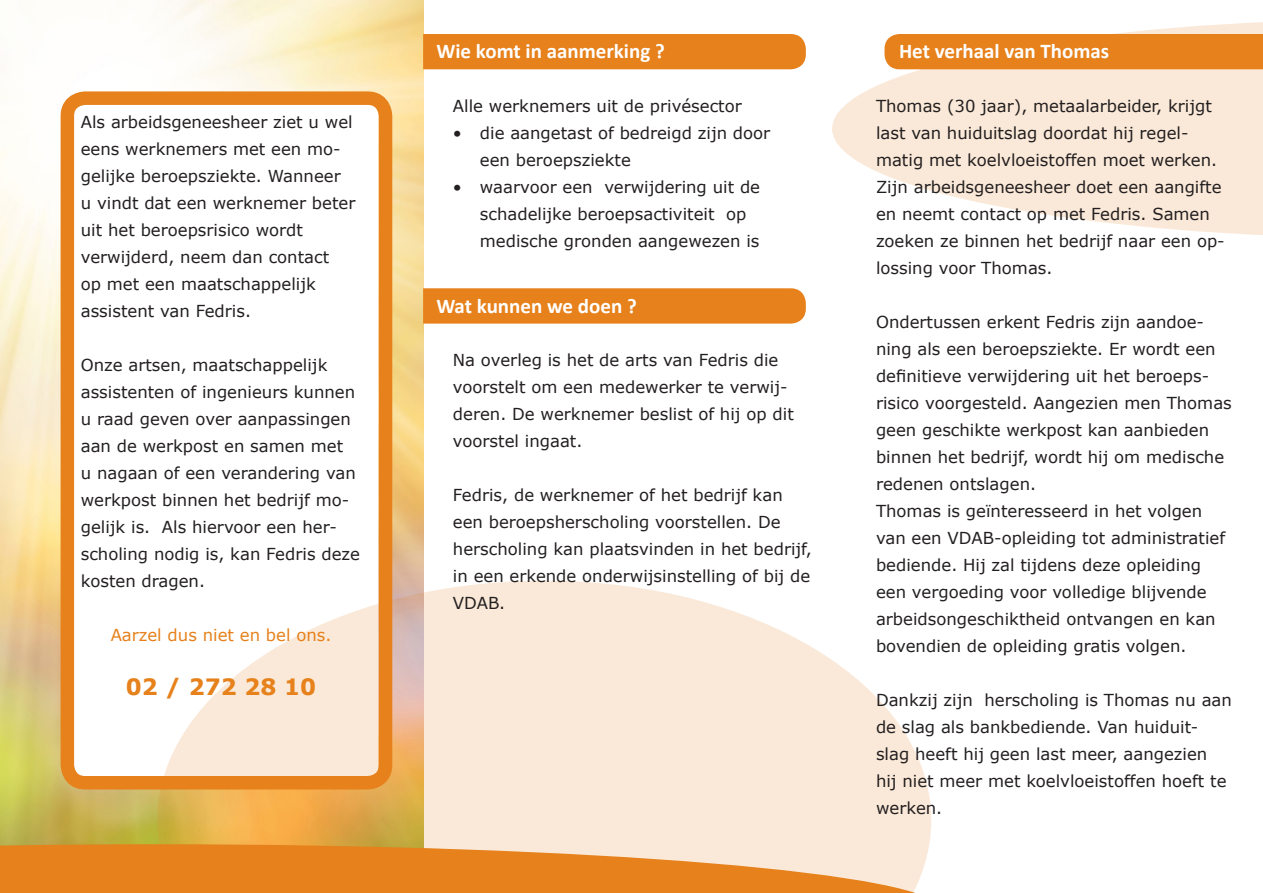
<style>
.page{position:relative;width:1263px;height:893px;background:#fff}
.page>*{position:absolute;margin:0;border:0;box-sizing:border-box;transform-origin:0 0}
.t1{font:700 22.5px "Verdana";color:#e6811b}
.t2{font:700 21px "Calibri";color:#fff}
.t3{font:16.5px/27px "Verdana";color:#231f20}
.t4{font:16.5px "Verdana";color:#e6811b}
</style>
<div class="page">
<img style="left:0;top:0;width:423px;height:844px">
<div style="left:64px;top:99px;width:314px;height:684px;background:#fff;border-radius:18px"></div>
<div style="left:61px;top:91px;width:331px;height:698px;border:14px solid #e6811b;border-radius:18px"></div>
<div style="left:423px;top:288px;width:383px;height:36px;background:#e6811b"></div>
<svg style="left:157px;top:581px;width:774px;height:263px;fill:#fae9d8"></svg>
<svg style="left:832px;top:22px;width:431px;height:213px;fill:#fae9d8"></svg>
<div style="left:423px;top:34px;width:383px;height:35px;background:#e6811b"></div>
<div style="left:884px;top:34px;width:379px;height:35px;background:#e6811b"></div>
<svg style="left:0;top:844px;width:929px;height:49px;background:#ea9845"></svg>
<p class="t3" style="left:81px;top:108px;width:276px">Als arbeidsgeneesheer ziet u wel eens werknemers met een mo&shy;gelijke beroepsziekte. Wanneer<br>u vindt dat een werknemer beter uit het beroepsrisico wordt</p>
<p class="t3" style="left:81px;top:243px;width:250px">verwijderd, neem dan contact</p>
<p class="t3" style="left:81px;top:270px;width:237px">op met een maatschappelijk</p>
<p class="t3" style="left:81px;top:297px;width:172px">assistent van Fedris.</p>
<p class="t3" style="left:81px;top:351px;width:281px">Onze artsen, maatschappelijk assistenten of ingenieurs kunnen u raad geven over aanpassingen aan de werkpost en samen met<br>u nagaan of een verandering van werkpost binnen het bedrijf mo&shy;gelijk is. Als hiervoor een her&shy;scholing nodig is, kan Fedris deze kosten dragen.</p>
<p class="t4" style="left:111px;top:624px;width:222px">Aarzel dus niet en bel ons.</p>
<p class="t1" style="left:126px;top:671px;width:192px">02 / 272 28 10</p>
<p class="t2" style="left:436px;top:38px;width:230px">Wie komt in aanmerking ?</p>
<p class="t2" style="left:899px;top:38px;width:212px">Het verhaal van Thomas</p>
<p class="t3" style="left:876px;top:92px;width:350px">Thomas (30 jaar), metaalarbeider, krijgt last van huiduitslag doordat hij regel&shy;matig met koelvloeistoffen moet werken.<br>Zijn arbeidsgeneesheer doet een aangifte en neemt contact op met Fedris. Samen zoeken ze binnen het bedrijf naar een op&shy;lossing voor Thomas.</p>
<p class="t3" style="left:876px;top:308px;width:357px">Ondertussen erkent Fedris zijn aandoe&shy;ning als een beroepsziekte. Er wordt een definitieve verwijdering uit het beroeps&shy;risico voorgesteld. Aangezien men Thomas geen geschikte werkpost kan aanbieden binnen het bedrijf, wordt hij om medische redenen ontslagen.</p>
<p class="t3" style="left:876px;top:497px;width:351px">Thomas is geïnteresseerd in het volgen van een VDAB-opleiding tot administratief bediende. Hij zal tijdens deze opleiding een vergoeding voor volledige blijvende arbeidsongeschiktheid ontvangen en kan bovendien de opleiding gratis volgen.</p>
<p class="t3" style="left:876px;top:686px;width:357px">Dankzij zijn herscholing is Thomas nu aan de slag als bankbediende. Van huiduit&shy;slag heeft hij geen last meer, aangezien hij niet meer met koelvloeistoffen hoeft te werken.</p>
<p class="t3" style="left:453px;top:92px;width:290px">Alle werknemers uit de privésector</p>
<p class="t3" style="left:480px;top:119px;width:292px;text-indent:-27px">• die aangetast of bedreigd zijn door een beroepsziekte</p>
<p class="t3" style="left:480px;top:173px;width:282px;text-indent:-27px">• waarvoor een verwijdering uit de schadelijke beroepsactiviteit op medische gronden aangewezen is</p>
<p class="t2" style="left:436px;top:292px;width:202px">Wat kunnen we doen ?</p>
<p class="t3" style="left:453px;top:346px;width:342px">Na overleg is het de arts van Fedris die voorstelt om een medewerker te verwij&shy;deren. De werknemer beslist of hij op dit voorstel ingaat.</p>
<p class="t3" style="left:453px;top:481px;width:361px">Fedris, de werknemer of het bedrijf kan een beroepsherscholing voorstellen. De herscholing kan plaatsvinden in het bedrijf, in een erkende onderwijsinstelling of bij de VDAB.</p>
</div>
